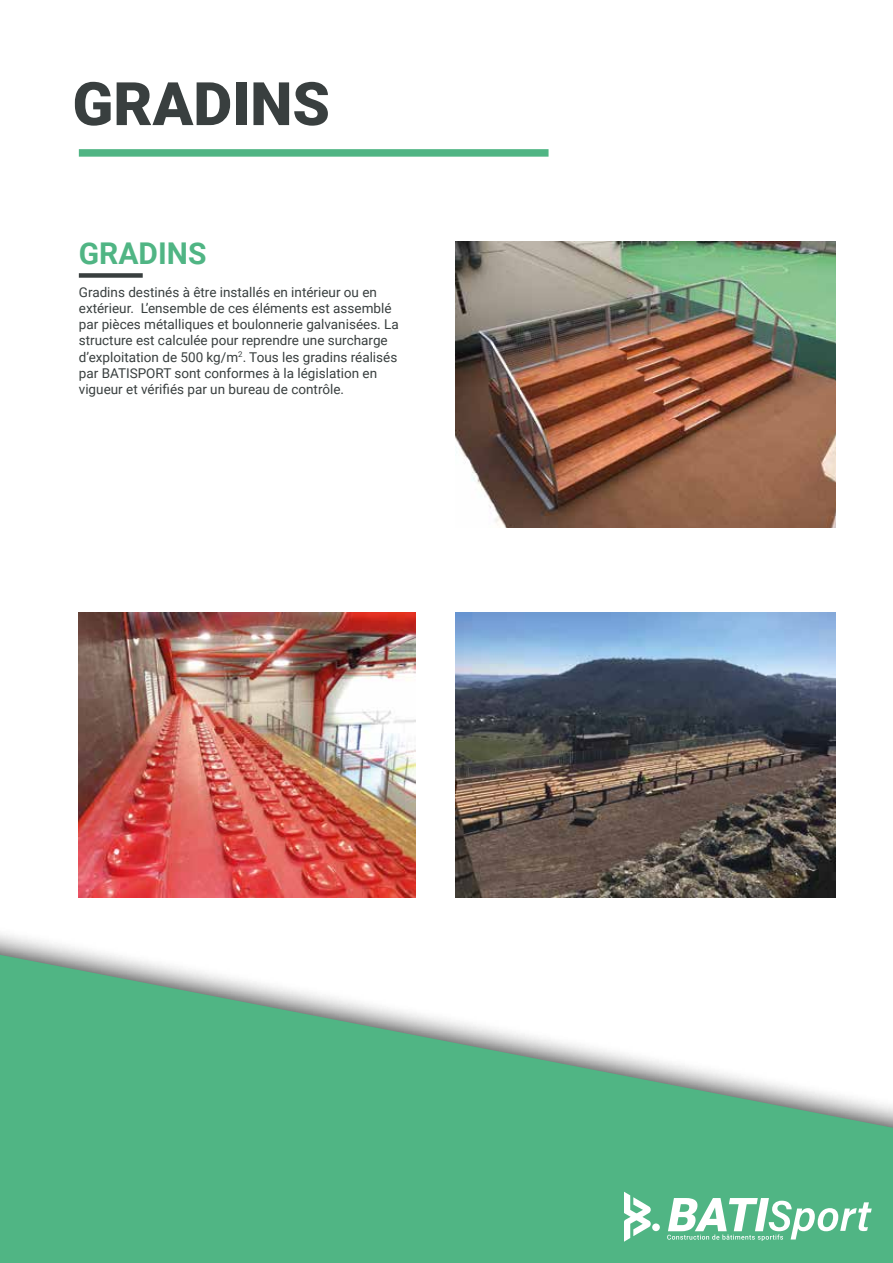
<style>
.page{position:relative;width:893px;height:1263px;background:#fff}
.page>*{position:absolute;margin:0;border:0;box-sizing:border-box;transform-origin:0 0}
.t1{font:900 60px "Roboto";color:#393f3f}
.t2{font:700 30px "Roboto";color:#50b584}
.t3{font:13.5px/16.2px "Roboto";color:#393f3f}
</style>
<div class="page">
<div style="left:79px;top:149px;width:470px;height:8px;background:#50b584"></div>
<svg style="left:0;top:955px;width:893px;height:308px;fill:#50b584"></svg>
<div style="left:652px;top:1223px;width:8px;height:8px;background:#fff;border-radius:50%"></div>
<svg style="left:624px;top:1192px;width:27px;height:50px"></svg>
<svg style="left:667px;top:1198px;width:205px;height:43px"></svg>
<img style="left:456px;top:242px;width:380px;height:285px">
<img style="left:456px;top:613px;width:380px;height:284px">
<img style="left:79px;top:612px;width:337px;height:286px">
<div style="left:79px;top:273px;width:64px;height:5px;background:#393f3f"></div>
<h1 class="t1" style="left:72px;top:62px;width:259px">GRADINS</h1>
<h2 class="t2" style="left:79px;top:233px;width:129px">GRADINS</h2>
<p class="t3" style="left:79px;top:283px;width:321px">Gradins destinés à être installés en intérieur ou en extérieur. L’ensemble de ces éléments est assemblé par pièces métalliques et boulonnerie galvanisées. La structure est calculée pour reprendre une surcharge d’exploitation de 500 kg/m<sup>2</sup>. Tous les gradins réalisés par BATISPORT sont conformes à la législation en vigueur et vérifiés par un bureau de contrôle.</p>
</div>
